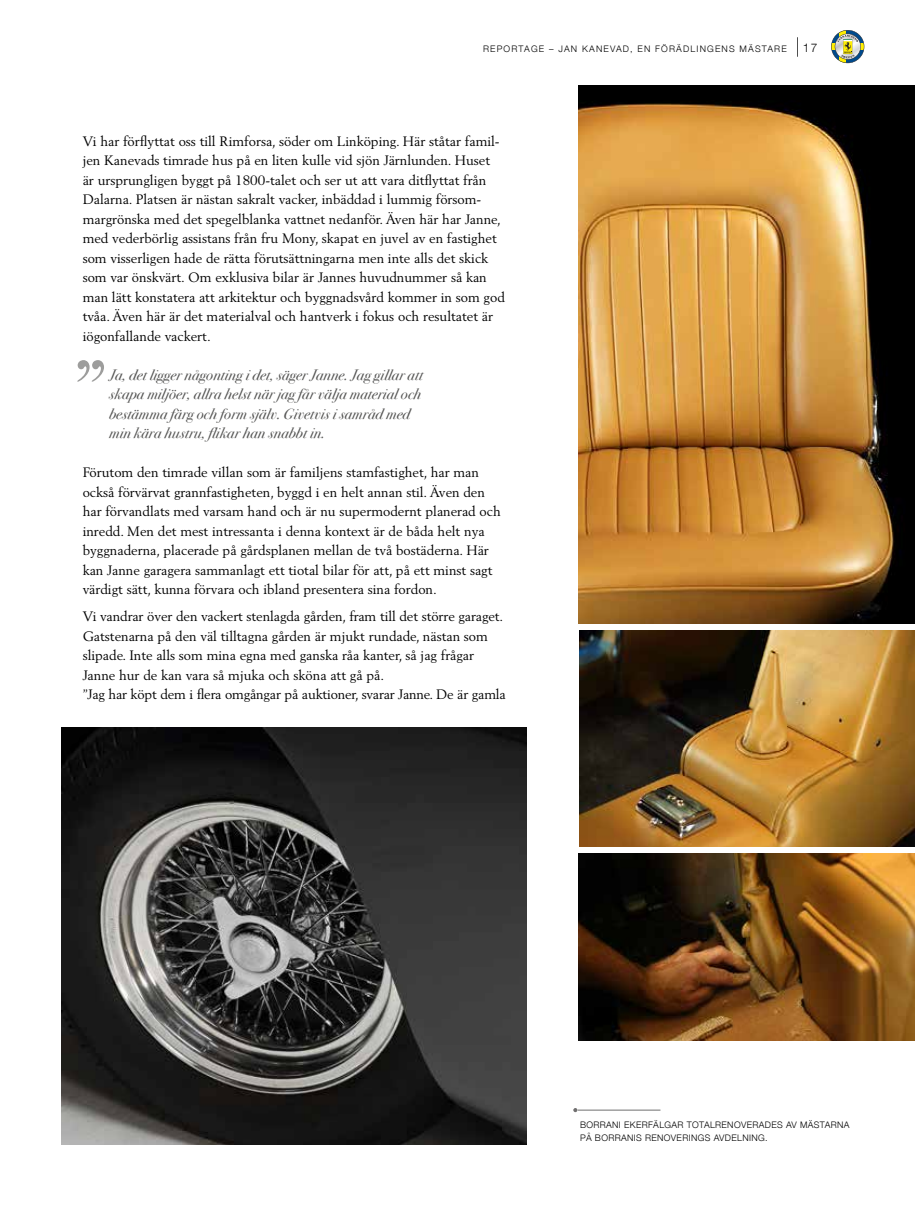
<style>
.page{position:relative;width:915px;height:1212px;background:#fff}
.page>*{position:absolute;margin:0;border:0;box-sizing:border-box;transform-origin:0 0}
.t1{font:italic 97.5px "Bodoni Svty Two ITCTT";color:#9d9d9c}
.t2{font:italic 15px/19.5px "Bodoni Svty Two ITCTT";letter-spacing:.01em;color:#575756}
.t3{font:13.5px/19.5px "Berling LT Std";color:#000}
.t4{font:300 12px "Helvetica Neue";color:#000}
.t5{font:300 9px/13.5px "Helvetica Neue";letter-spacing:.04em;color:#000}
.t6{font:300 9px "Helvetica Neue";letter-spacing:.13em;color:#000}
</style>
<div class="page">
<img style="left:578px;top:85px;width:336px;height:538px">
<img style="left:62px;top:727px;width:465px;height:417px">
<img style="left:578px;top:854px;width:336px;height:187px">
<img style="left:579px;top:630px;width:335px;height:216px">
<svg style="left:573px;top:1108px;width:4px;height:4px"></svg>
<hr style="left:577px;top:1110px;width:83px;height:1px;background:#706f6f">
<svg style="left:831px;top:30px;width:33px;height:33px"></svg>
<svg style="left:797px;top:37px;width:1px;height:20px"></svg>
<p class="t6" style="left:483px;top:41px;width:305px">REPORTAGE – JAN KANEVAD, EN FÖRÄDLINGENS MÄSTARE</p>
<p class="t4" style="left:802px;top:38px;width:16px">17</p>
<p class="t3" style="left:83px;top:131px;width:423px">Vi har förflyttat oss till Rimforsa, söder om Linköping. Här ståtar famil&shy;jen Kanevads timrade hus på en liten kulle vid sjön Järnlunden. Huset<br>är ursprungligen byggt på 1800-talet och ser ut att vara ditflyttat från Dalarna. Platsen är nästan sakralt vacker, inbäddad i lummig försom&shy;margrönska med det spegelblanka vattnet nedanför. Även här har Janne, med vederbörlig assistans från fru Mony, skapat en juvel av en fastighet som visserligen hade de rätta förutsättningarna men inte alls det skick som var önskvärt. Om exklusiva bilar är Jannes huvudnummer så kan man lätt konstatera att arkitektur och byggnadsvård kommer in som god tvåa. Även här är det materialval och hantverk i fokus och resultatet är iögonfallande vackert.</p>
<p class="t2" style="left:109px;top:364px;width:315px">Ja, det ligger någonting i det, säger Janne. Jag gillar att skapa miljöer, allra helst när jag får välja material och bestämma färg och form själv. Givetvis i samråd med min kära hustru, flikar han snabbt in.</p>
<p class="t3" style="left:83px;top:463px;width:419px">Förutom den timrade villan som är familjens stamfastighet, har man också förvärvat grannfastigheten, byggd i en helt annan stil. Även den har förvandlats med varsam hand och är nu supermodernt planerad och inredd. Men det mest intressanta i denna kontext är de båda helt nya byggnaderna, placerade på gårdsplanen mellan de två bostäderna. Här kan Janne garagera sammanlagt ett tiotal bilar för att, på ett minst sagt värdigt sätt, kunna förvara och ibland presentera sina fordon.</p>
<p class="t3" style="left:83px;top:607px;width:424px">Vi vandrar över den vackert stenlagda gården, fram till det större garaget.<br>Gatstenarna på den väl tilltagna gården är mjukt rundade, nästan som slipade. Inte alls som mina egna med ganska råa kanter, så jag frågar Janne hur de kan vara så mjuka och sköna att gå på.<br>”Jag har köpt dem i flera omgångar på auktioner, svarar Janne. De är gamla</p>
<h1 class="t1" style="left:58px;top:311px;width:36px">”</h1>
<p class="t5" style="left:580px;top:1117px;width:271px">BORRANI EKERFÄLGAR TOTALRENOVERADES AV MÄSTARNA<br>PÅ BORRANIS RENOVERINGS AVDELNING.</p>
</div>
